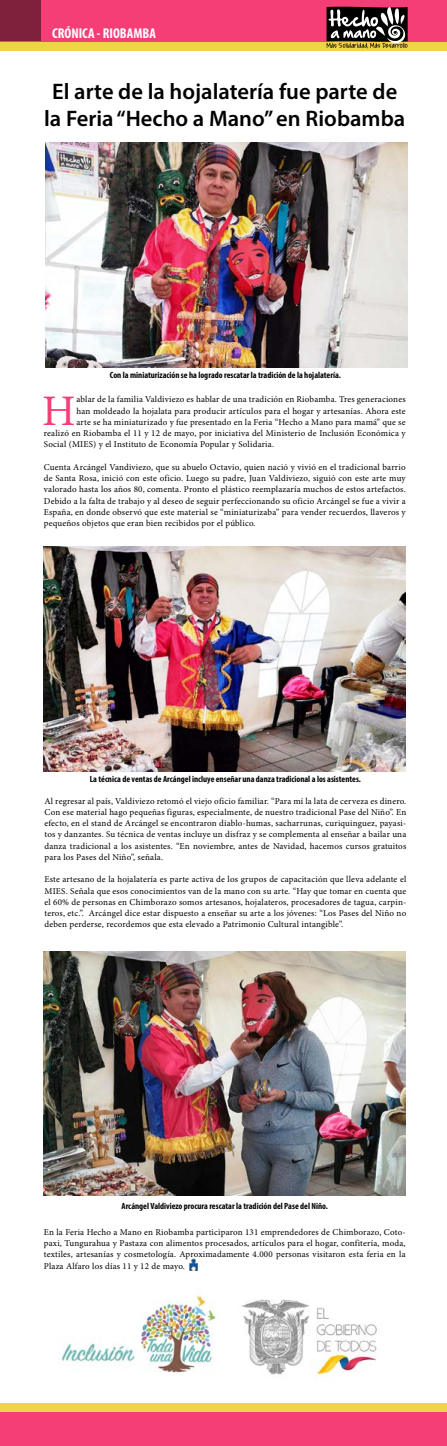
<style>
.page{position:relative;width:447px;height:1446px;background:#fff}
.page>*{position:absolute;margin:0;border:0;box-sizing:border-box;transform-origin:0 0}
.t1{font:43.65px "Minion Pro";color:#f53e76}
.t2{font:600 22.5px/27px "Myriad Pro";color:#000;text-align:center}
.t3{font:700 condensed 14.25px "Myriad Pro";color:#fff}
.t4{font:9px/11.2px "Minion Pro";letter-spacing:.02em;color:#000;text-align:justify}
.t5{font:9px "Minion Pro";letter-spacing:.02em;color:#000002}
.t6{font:700 condensed 9px "Myriad Pro";color:#000}
</style>
<div class="page">
<div style="left:0;top:38px;width:446px;height:13px;background:#f0d34b"></div>
<div style="left:0;top:0;width:446px;height:41px;background:#f53e76"></div>
<div style="left:0;top:1px;width:41px;height:40px;background:#7f203d"></div>
<img style="left:45px;top:142px;width:362px;height:226px">
<svg style="left:189px;top:1259px;width:8px;height:11px"></svg>
<div style="left:0;top:1411px;width:446px;height:35px;background:#f53e76"></div>
<div style="left:0;top:1403px;width:446px;height:8px;background:#f0d34b"></div>
<img style="left:61px;top:1292px;width:316px;height:89px">
<svg style="left:326px;top:6px;width:81px;height:42px"></svg>
<img style="left:44px;top:546px;width:361px;height:226px">
<img style="left:44px;top:951px;width:361px;height:244px">
<h3 class="t3" style="left:52px;top:24px;width:105px">CRÓNICA - RIOBAMBA</h3>
<h2 class="t2" style="left:44px;top:77px;width:362px">El arte de la hojalatería fue parte de la Feria “Hecho a Mano” en Riobamba</h2>
<p class="t6" style="left:110px;top:370px;width:232px">Con la miniaturización se ha logrado rescatar la tradición de la hojalatería.</p>
<h1 class="t1" style="left:42px;top:382px;width:35px">H</h1>
<p class="t5" style="left:76px;top:393px;width:330px">ablar de la familia Valdiviezo es hablar de una tradición en Riobamba. Tres generaciones</p>
<p class="t5" style="left:76px;top:405px;width:330px">han moldeado la hojalata para producir artículos para el hogar y artesanías. Ahora este</p>
<p class="t5" style="left:76px;top:416px;width:330px">arte se ha miniaturizado y fue presentado en la Feria “Hecho a Mano para mamá” que se</p>
<p class="t5" style="left:44px;top:427px;width:363px">realizó en Riobamba el 11 y 12 de mayo, por iniciativa del Ministerio de Inclusión Económica y</p>
<p class="t5" style="left:44px;top:438px;width:231px">Social (MIES) y el Instituto de Economía Popular y Solidaria.</p>
<p class="t4" style="left:44px;top:461px;width:363px">Cuenta Arcángel Vandiviezo, que su abuelo Octavio, quien nació y vivió en el tradicional barrio de Santa Rosa, inició con este oficio. Luego su padre, Juan Valdiviezo, siguió con este arte muy valorado hasta los años 80, comenta. Pronto el plástico reemplazaría muchos de estos artefactos.<br>Debido a la falta de trabajo y al deseo de seguir perfeccionando su oficio Arcángel se fue a vivir a España, en donde observó que este material se “miniaturizaba” para vender recuerdos, llaveros y pequeños objetos que eran bien recibidos por el público.</p>
<p class="t6" style="left:90px;top:774px;width:272px">La técnica de ventas de Arcángel incluye enseñar una danza tradicional a los asistentes.</p>
<p class="t4" style="left:44px;top:795px;width:363px">Al regresar al país, Valdiviezo retomó el viejo oficio familiar. “Para mí la lata de cerveza es dinero.<br>Con ese material hago pequeñas figuras, especialmente, de nuestro tradicional Pase del Niño”. En efecto, en el stand de Arcángel se encontraron diablo-humas, sacharrunas, curiquinguez, payasi&shy;tos y danzantes. Su técnica de ventas incluye un disfraz y se complementa al enseñar a bailar una danza tradicional a los asistentes. “En noviembre, antes de Navidad, hacemos cursos gratuitos para los Pases del Niño”, señala.</p>
<p class="t4" style="left:44px;top:874px;width:363px">Este artesano de la hojalatería es parte activa de los grupos de capacitación que lleva adelante el MIES. Señala que esos conocimientos van de la mano con su arte. “Hay que tomar en cuenta que el 60% de personas en Chimborazo somos artesanos, hojalateros, procesadores de tagua, carpin&shy;teros, etc.”. Arcángel dice estar dispuesto a enseñar su arte a los jóvenes: “Los Pases del Niño no deben perderse, recordemos que esta elevado a Patrimonio Cultural intangible”.</p>
<p class="t6" style="left:121px;top:1200px;width:208px">Arcángel Valdiviezo procura rescatar la tradición del Pase del Niño.</p>
<p class="t4" style="left:44px;top:1226px;width:363px">En la Feria Hecho a Mano en Riobamba participaron 131 emprendedores de Chimborazo, Coto&shy;paxi, Tungurahua y Pastaza con alimentos procesados, artículos para el hogar, confitería, moda, textiles, artesanías y cosmetología. Aproximadamente 4.000 personas visitaron esta feria en la Plaza Alfaro los días 11 y 12 de mayo.</p>
</div>
